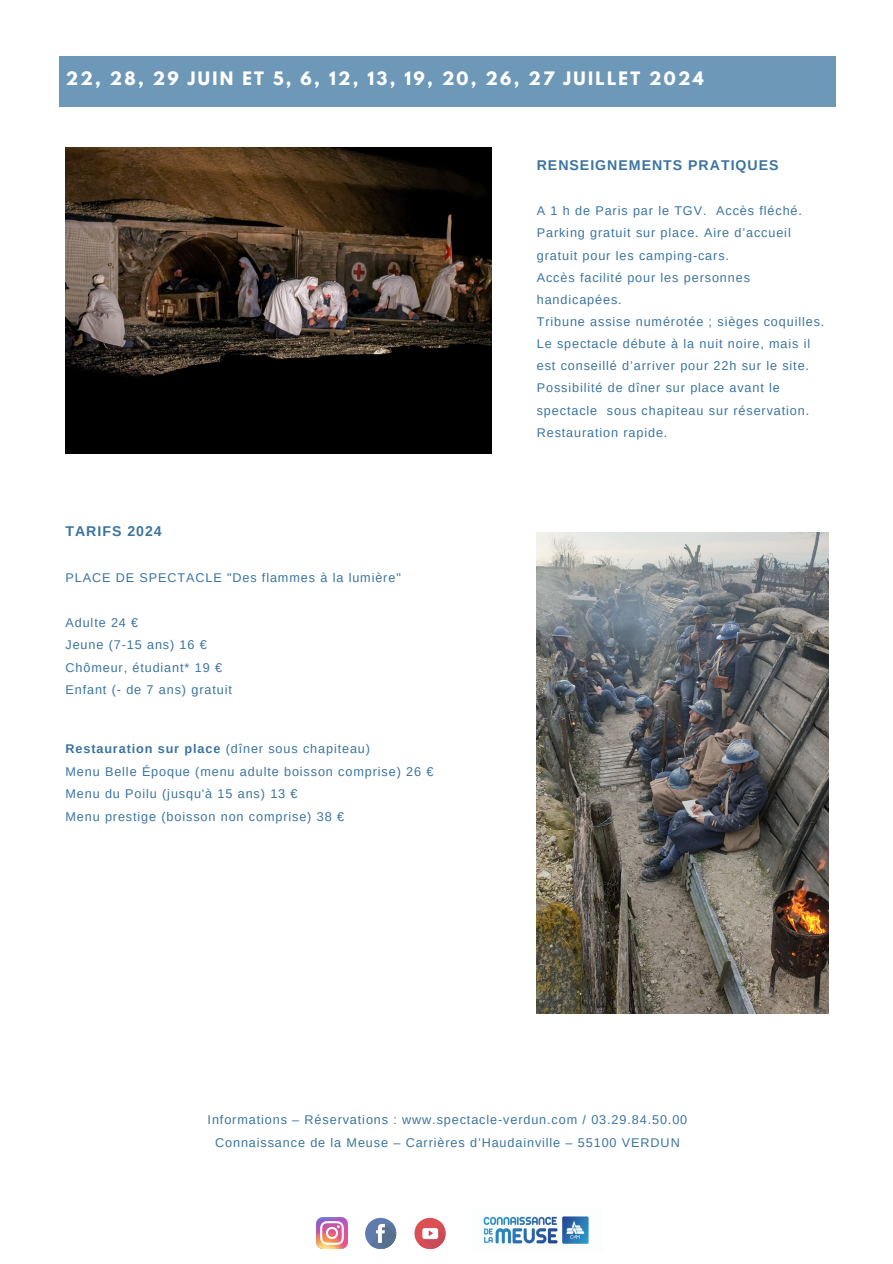
<style>
.page{position:relative;width:893px;height:1264px;background:#fff}
.page>*{position:absolute;margin:0;border:0;box-sizing:border-box;transform-origin:0 0}
.t1{font:700 16.35px "League Spartan";letter-spacing:.14em;color:#fff}
.t2{font:700 14.1px "Arimo";letter-spacing:.07em;color:#3b74a0}
.t3{font:12.6px/22px "Arimo";letter-spacing:.07em;color:#3b74a0}
.t4{font:700 12.6px "Arimo";letter-spacing:.07em;color:#3b74a0}
.s1{font-weight:400}
</style>
<div class="page">
<img style="left:66px;top:148px;width:425px;height:306px">
<div style="left:59px;top:56px;width:776px;height:51px;background:#6e98b8"></div>
<img style="left:536px;top:533px;width:292px;height:480px">
<img style="left:483px;top:1216px;width:106px;height:28px">
<img style="left:317px;top:1217px;width:30px;height:31px">
<svg style="left:365px;top:1217px;width:31px;height:31px"></svg>
<svg style="left:369px;top:1222px;width:28px;height:27px"></svg>
<svg style="left:414px;top:1217px;width:31px;height:31px"></svg>
<svg style="left:419px;top:1222px;width:27px;height:27px"></svg>
<p class="t1" style="left:66px;top:71px;width:639px">22, 28, 29 JUIN ET 5, 6, 12, 13, 19, 20, 26, 27 JUILLET 2024</p>
<p class="t2" style="left:65px;top:523px;width:98px">TARIFS 2024</p>
<p class="t3" style="left:65px;top:567px;width:337px">PLACE DE SPECTACLE "Des flammes à la lumière"</p>
<p class="t3" style="left:65px;top:611px;width:74px">Adulte 24 €</p>
<p class="t3" style="left:65px;top:634px;width:143px">Jeune (7-15 ans) 16 €</p>
<p class="t3" style="left:65px;top:656px;width:158px">Chômeur, étudiant* 19 €</p>
<p class="t3" style="left:65px;top:679px;width:168px">Enfant (- de 7 ans) gratuit</p>
<p class="t4" style="left:65px;top:742px;width:306px">Restauration sur place <span class="s1">(dîner sous chapiteau)</span></p>
<p class="t3" style="left:65px;top:760px;width:369px">Menu Belle Époque (menu adulte boisson comprise) 26 €</p>
<p class="t3" style="left:65px;top:782px;width:233px">Menu du Poilu (jusqu'à 15 ans) 13 €</p>
<p class="t3" style="left:65px;top:805px;width:280px">Menu prestige (boisson non comprise) 38 €</p>
<p class="t2" style="left:536px;top:157px;width:243px">RENSEIGNEMENTS PRATIQUES</p>
<p class="t3" style="left:536px;top:200px;width:267px">A 1 h de Paris par le TGV. Accès fléché.<br>Parking gratuit sur place. Aire d’accueil gratuit pour les camping-cars.</p>
<p class="t3" style="left:536px;top:266px;width:215px">Accès facilité pour les personnes handicapées.</p>
<p class="t3" style="left:536px;top:310px;width:289px">Tribune assise numérotée ; sièges coquilles.</p>
<p class="t3" style="left:536px;top:333px;width:275px">Le spectacle débute à la nuit noire, mais il est conseillé d’arriver pour 22h sur le site.</p>
<p class="t3" style="left:536px;top:377px;width:274px">Possibilité de dîner sur place avant le spectacle sous chapiteau sur réservation.</p>
<p class="t3" style="left:536px;top:421px;width:132px">Restauration rapide.</p>
<p class="t3" style="left:208px;top:1108px;width:481px">Informations – Réservations : www.spectacle-verdun.com / 03.29.84.50.00</p>
<p class="t3" style="left:215px;top:1131px;width:466px">Connaissance de la Meuse – Carrières d’Haudainville – 55100 VERDUN</p>
</div>
